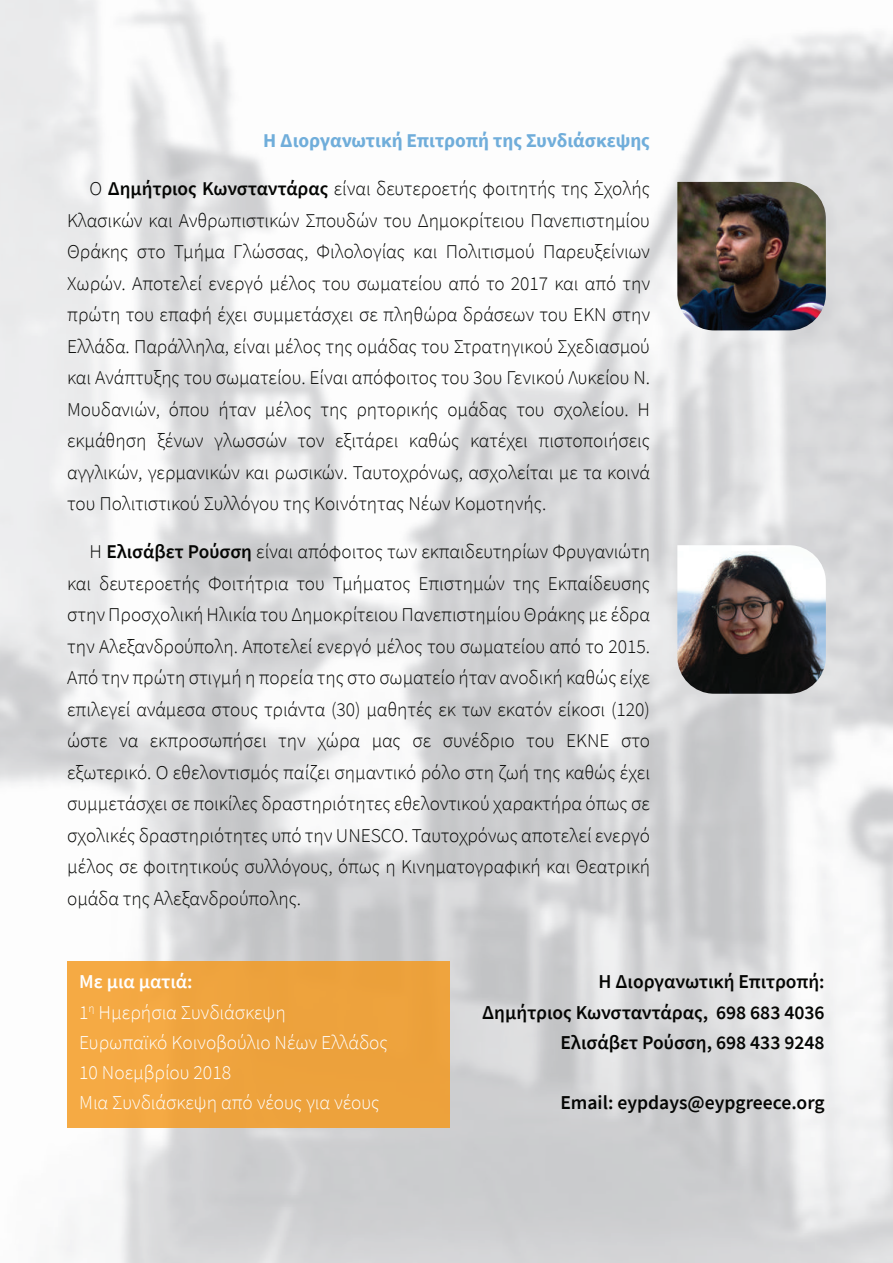
<style>
.page{position:relative;width:893px;height:1263px;background:#fff}
.page>*{position:absolute;margin:0;border:0;box-sizing:border-box;transform-origin:0 0}
.t1{font:300 19.65px/30.2px "Source Sans Pro";color:#fff}
.t2{font:600 19.65px/30.2px "Source Sans Pro";color:#040503;text-align:right}
.t3{font:300 19.5px/31.5px "Source Sans Pro";color:#040503;text-align:justify}
.t4{font:700 19.5px "Source Sans Pro";color:rgb(65 147 207/.75)}
.s1{font-weight:600}
</style>
<div class="page">
<img style="left:677px;top:182px;width:149px;height:148px">
<img style="left:677px;top:545px;width:149px;height:149px">
<div style="left:67px;top:961px;width:383px;height:167px;background:#eea33d"></div>
<p class="t4" style="left:263px;top:128px;width:388px">Η Διοργανωτική Επιτροπή της Συνδιάσκεψης</p>
<p class="t3" style="left:67px;top:173px;width:584px;text-indent:22px">Ο <span class="s1">Δημήτριος Κωνσταντάρας</span> είναι δευτεροετής φοιτητής της Σχολής Κλασικών και Ανθρωπιστικών Σπουδών του Δημοκρίτειου Πανεπιστημίου Θράκης στο Τμήμα Γλώσσας, Φιλολογίας και Πολιτισμού Παρευξείνιων Χωρών. Αποτελεί ενεργό μέλος του σωματείου από το 2017 και από την πρώτη του επαφή έχει συμμετάσχει σε πληθώρα δράσεων του ΕΚΝ στην Ελλάδα. Παράλληλα, είναι μέλος της ομάδας του Στρατηγικού Σχεδιασμού και Ανάπτυξης του σωματείου. Είναι απόφοιτος του 3ου Γενικού Λυκείου Ν.<br>Μουδανιών, όπου ήταν μέλος της ρητορικής ομάδας του σχολείου. Η εκμάθηση ξένων γλωσσών τον εξιτάρει καθώς κατέχει πιστοποιήσεις αγγλικών, γερμανικών και ρωσικών. Ταυτοχρόνως, ασχολείται με τα κοινά του Πολιτιστικού Συλλόγου της Κοινότητας Νέων Κομοτηνής.</p>
<p class="t3" style="left:67px;top:536px;width:584px;text-indent:23px">Η <span class="s1">Ελισάβετ Ρούσση</span> είναι απόφοιτος των εκπαιδευτηρίων Φρυγανιώτη και δευτεροετής Φοιτήτρια του Τμήματος Επιστημών της Εκπαίδευσης στην Προσχολική Ηλικία του Δημοκρίτειου Πανεπιστημίου Θράκης με έδρα την Αλεξανδρούπολη. Αποτελεί ενεργό μέλος του σωματείου από το 2015.<br>Από την πρώτη στιγμή η πορεία της στο σωματείο ήταν ανοδική καθώς είχε επιλεγεί ανάμεσα στους τριάντα (30) μαθητές εκ των εκατόν είκοσι (120) ώστε να εκπροσωπήσει την χώρα μας σε συνέδριο του ΕΚΝΕ στο εξωτερικό. Ο εθελοντισμός παίζει σημαντικό ρόλο στη ζωή της καθώς έχει συμμετάσχει σε ποικίλες δραστηριότητες εθελοντικού χαρακτήρα όπως σε σχολικές δραστηριότητες υπό την UNESCO. Ταυτοχρόνως αποτελεί ενεργό μέλος σε φοιτητικούς συλλόγους, όπως η Κινηματογραφική και Θεατρική ομάδα της Αλεξανδρούπολης.</p>
<p class="t1" style="left:79px;top:967px;width:310px"><span class="s1">Με μια ματιά:<br></span>1<sup>η</sup> Ημερήσια Συνδιάσκεψη<br>Ευρωπαϊκό Κοινοβούλιο Νέων Ελλάδος<br>10 Νοεμβρίου 2018<br>Μια Συνδιάσκεψη από νέους για νέους</p>
<p class="t2" style="left:482px;top:966px;width:344px">Η Διοργανωτική Επιτροπή:<br>Δημήτριος Κωνσταντάρας, 698 683 4036<br>Ελισάβετ Ρούσση, 698 433 9248</p>
<p class="t2" style="left:560px;top:1087px;width:266px">Email: eypdays@eypgreece.org</p>
</div>
